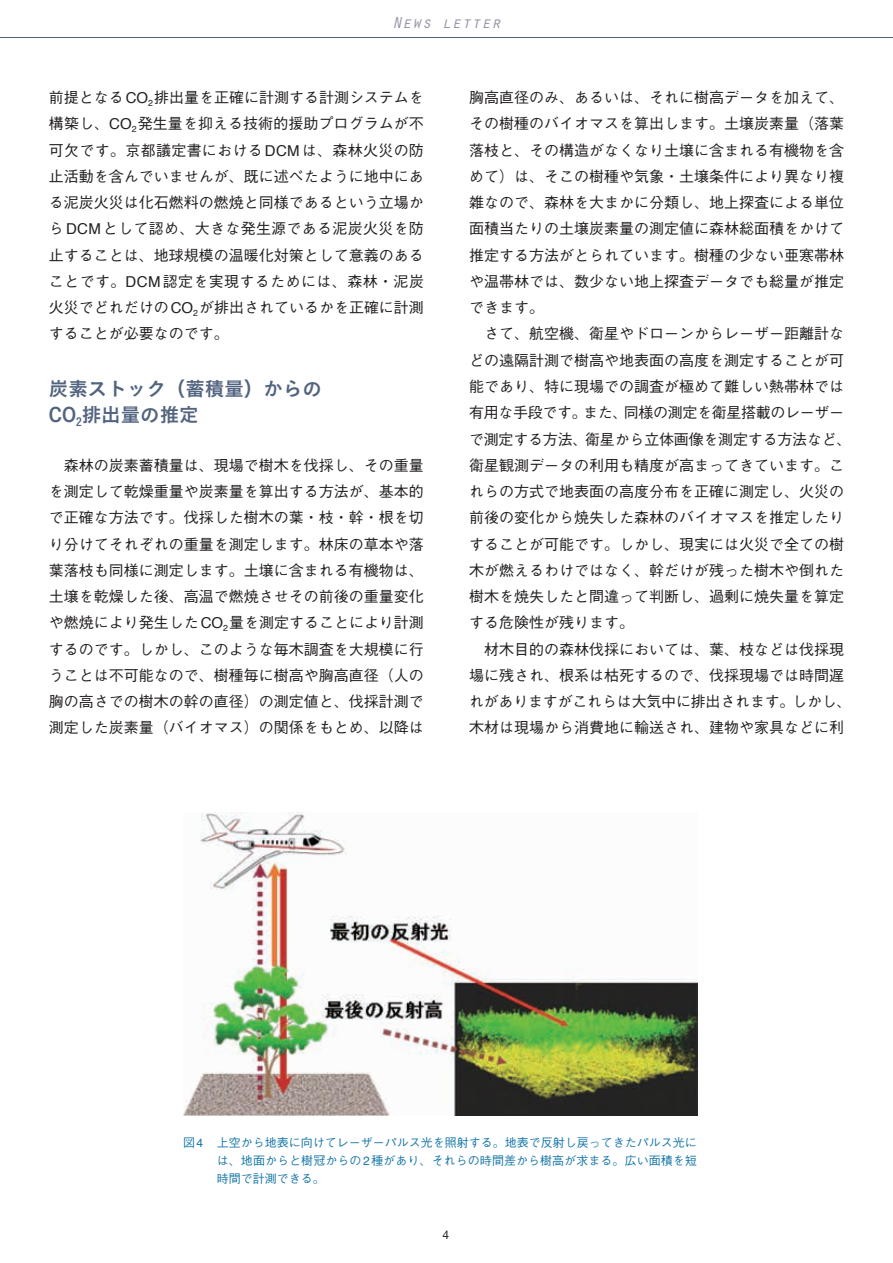
<style>
.page{position:relative;width:893px;height:1263px;background:#fff}
.page>*{position:absolute;margin:0;border:0;box-sizing:border-box;transform-origin:0 0}
.t1{font:19.5px/26.2px "Koburina Go Std W6";color:#536480}
.t2{font:italic 16.5px "Orator Std";color:#9193a6}
.t3{font:500 15px/26.2px "Gothic BBB Pr 6";color:#231f20;text-align:justify}
.t4{font:500 12px/18px "Gothic BBB Pr 6";letter-spacing:.005em;color:#1978a8;text-align:justify}
.t5{font:12px "Helvetica Neue";color:#231f20}
.s1{font-family:"Helvetica";font-weight:400}
</style>
<div class="page">
<hr style="left:0;top:37px;width:893px;height:1px;background:#536480">
<img style="left:183px;top:813px;width:514px;height:302px">
<p class="t2" style="left:392px;top:11px;width:110px">News letter</p>
<p class="t3" style="left:49px;top:83px;width:377px">前提となる<span class="s1">CO</span><sub>2</sub>排出量を正確に計測する計測システムを構築し、<span class="s1">CO</span><sub>2</sub>発生量を抑える技術的援助プログラムが不可欠です。京都議定書における<span class="s1">DCM</span>は、森林火災の防止活動を含んでいませんが、既に述べたように地中にある泥炭火災は化石燃料の燃焼と同様であるという立場から<span class="s1">DCM</span>として認め、大きな発生源である泥炭火災を防止することは、地球規模の温暖化対策として意義のあることです。<span class="s1">DCM</span>認定を実現するためには、森林・泥炭火災でどれだけの<span class="s1">CO</span><sub>2</sub>が排出されているかを正確に計測することが必要なのです。</p>
<h1 class="t1" style="left:49px;top:376px;width:275px">炭素ストック（蓄積量）からの<br>CO<sub>2</sub>排出量の推定</h1>
<p class="t3" style="left:49px;top:451px;width:377px">　森林の炭素蓄積量は、現場で樹木を伐採し、その重量を測定して乾燥重量や炭素量を算出する方法が、基本的で正確な方法です。伐採した樹木の葉・枝・幹・根を切り分けてそれぞれの重量を測定します。林床の草本や落葉落枝も同様に測定します。土壌に含まれる有機物は、土壌を乾燥した後、高温で燃焼させその前後の重量変化や燃焼により発生した<span class="s1">CO</span><sub>2</sub>量を測定することにより計測するのです。しかし、このような毎木調査を大規模に行うことは不可能なので、樹種毎に樹高や胸高直径（人の胸の高さでの樹木の幹の直径）の測定値と、伐採計測で測定した炭素量（バイオマス）の関係をもとめ、以降は</p>
<p class="t3" style="left:469px;top:83px;width:384px;text-align:left">胸高直径のみ、あるいは、それに樹高データを加えて、その樹種のバイオマスを算出します。土壌炭素量（落葉落枝と、その構造がなくなり土壌に含まれる有機物を含めて）は、そこの樹種や気象・土壌条件により異なり複雑なので、森林を大まかに分類し、地上探査による単位面積当たりの土壌炭素量の測定値に森林総面積をかけて推定する方法がとられています。樹種の少ない亜寒帯林や温帯林では、数少ない地上探査データでも総量が推定できます。<br>　さて、航空機、衛星やドローンからレーザー距離計などの遠隔計測で樹高や地表面の高度を測定することが可能であり、特に現場での調査が極めて難しい熱帯林では有用な手段です。また、同様の測定を衛星搭載のレーザーで測定する方法、衛星から立体画像を測定する方法など、衛星観測データの利用も精度が高まってきています。これらの方式で地表面の高度分布を正確に測定し、火災の前後の変化から焼失した森林のバイオマスを推定したりすることが可能です。しかし、現実には火災で全ての樹木が燃えるわけではなく、幹だけが残った樹木や倒れた樹木を焼失したと間違って判断し、過剰に焼失量を算定する危険性が残ります。<br>　材木目的の森林伐採においては、葉、枝などは伐採現場に残され、根系は枯死するので、伐採現場では時間遅れがありますがこれらは大気中に排出されます。しかし、木材は現場から消費地に輸送され、建物や家具などに利</p>
<p class="t4" style="left:217px;top:1133px;width:482px;text-indent:-34px">図<span class="s1">4</span> 上空から地表に向けてレーザーパルス光を照射する。地表で反射し戻ってきたパルス光には、地面からと樹冠からの<span class="s1">2</span>種があり、それらの時間差から樹高が求まる。広い面積を短時間で計測できる。</p>
<p class="t5" style="left:443px;top:1226px;width:8px">4</p>
</div>
